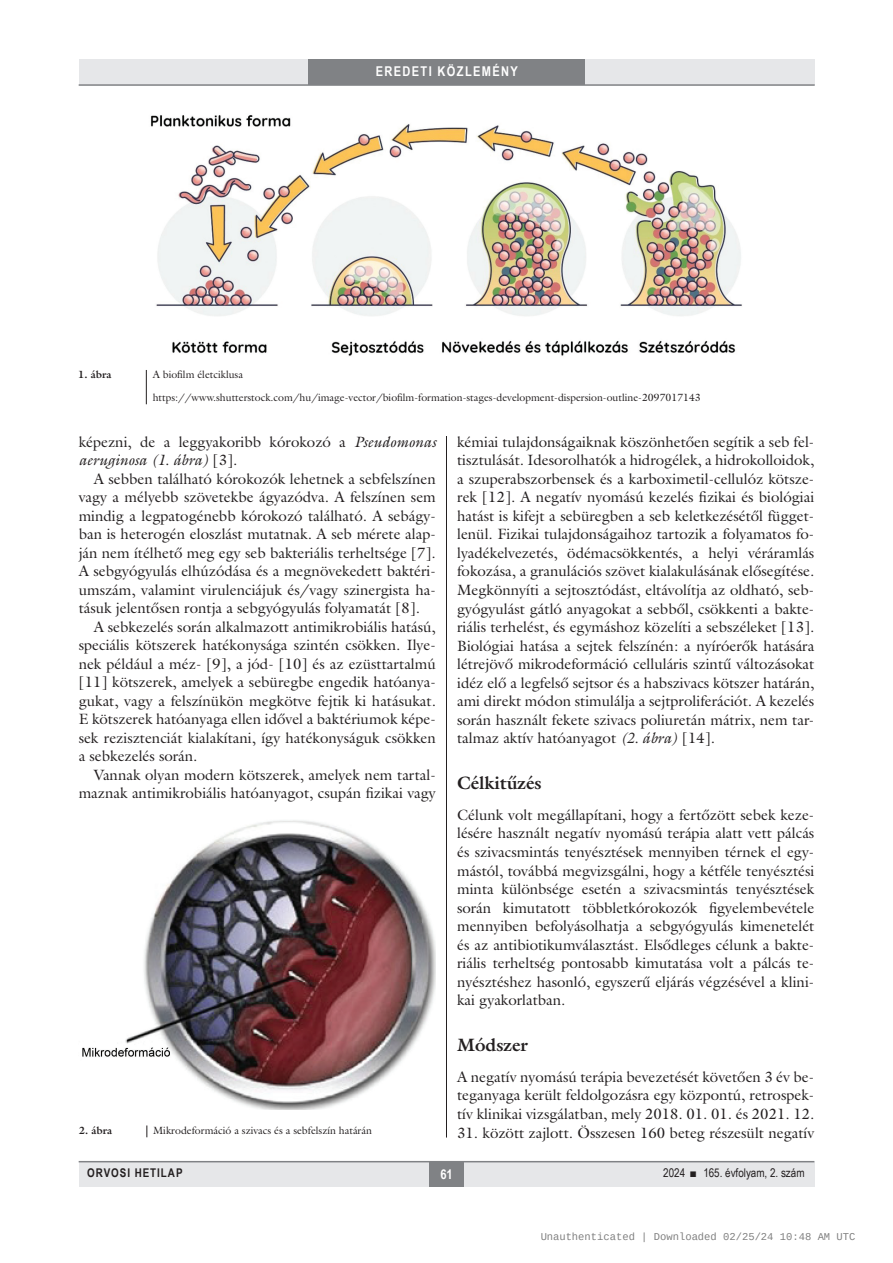
<style>
.page{position:relative;width:893px;height:1263px;background:#fff}
.page>*{position:absolute;margin:0;border:0;box-sizing:border-box;transform-origin:0 0}
.alcimbold{font:700 18px "Galliard Reg";color:#231f20}
.Body_Text{font:15px/18.5px "Galliard Reg";color:#231f20}
.Body_tompa{font:15px/18.6px "Galliard Reg";color:#231f20}
.rovatcim_jo{font:700 13.5px "Arial Narrow";letter-spacing:.1em;color:#fff}
.oldalszam{font:700 13.5px "Arial Narrow";color:#fff}
.pagina{font:12px "Arial Narrow";color:#231f20}
.pagina-2{font:700 12px "Arial Narrow";letter-spacing:.08em;color:#231f20}
.kepalairas2{font:10.5px "Galliard Reg";color:#231f20}
.t1{font:10.5px "Liberation Mono";color:rgb(0 0 0/.5)}
.kepalairas1{font:700 10.5px "Galliard Reg";color:#231f20}
.s1{font-style:italic}
</style>
<div class="page">
<div style="left:79px;top:1161px;width:735px;height:25px;background:#e6e7e9"></div>
<div style="left:429px;top:1161px;width:34px;height:25px;background:#808285"></div>
<hr style="left:79px;top:1161px;width:735px;height:1px;background:#808285">
<div style="left:79px;top:60px;width:735px;height:25px;background:#e6e7e9"></div>
<div style="left:308px;top:60px;width:277px;height:25px;background:#808285"></div>
<hr style="left:79px;top:84px;width:736px;height:2px;background:#808285">
<hr style="left:446px;top:111px;width:1px;height:1026px;background:#231f20">
<img style="left:151px;top:112px;width:591px;height:251px">
<hr style="left:146px;top:370px;width:1px;height:34px;background:#231f20">
<svg style="left:146px;top:1125px;width:1px;height:12px"></svg>
<img style="left:82px;top:820px;width:354px;height:289px">
<p class="rovatcim_jo" style="left:376px;top:61px;width:144px">EREDETI KÖZLEMÉNY</p>
<p class="kepalairas1" style="left:78px;top:368px;width:35px">1. ábra</p>
<p class="kepalairas2" style="left:153px;top:368px;width:92px">A biofilm életciklusa</p>
<p class="kepalairas2" style="left:153px;top:391px;width:550px">https://www.shutterstock.com/hu/image-vector/biofilm-formation-stages-development-dispersion-outline-2097017143</p>
<p class="Body_Text" style="left:79px;top:432px;width:359px">képezni, de a leggyakoribb kórokozó a <span class="s1">Pseudomonas aeruginosa (1. ábra)</span> [3].</p>
<p class="Body_Text" style="left:79px;top:469px;width:359px;text-align:justify;text-indent:15px">A sebben található kórokozók lehetnek a sebfelszínen vagy a mélyebb szövetekbe ágyazódva. A felszínen sem mindig a legpatogénebb kórokozó található. A sebágy&shy;ban is heterogén eloszlást mutatnak. A seb mérete alap&shy;ján nem ítélhető meg egy seb bakteriális terheltsége [7].<br>A sebgyógyulás elhúzódása és a megnövekedett baktéri&shy;umszám, valamint virulenciájuk és/vagy szinergista ha&shy;tásuk jelentősen rontja a sebgyógyulás folyamatát [8].</p>
<p class="Body_Text" style="left:79px;top:617px;width:359px;text-align:justify;text-indent:15px">A sebkezelés során alkalmazott antimikrobiális hatású, speciális kötszerek hatékonysága szintén csökken. Ilye&shy;nek például a méz- [9], a jód- [10] és az ezüsttartalmú [11] kötszerek, amelyek a sebüregbe engedik hatóanya&shy;gukat, vagy a felszínükön megkötve fejtik ki hatásukat.<br>E kötszerek hatóanyaga ellen idővel a baktériumok képe&shy;sek rezisztenciát kialakítani, így hatékonyságuk csökken a sebkezelés során.</p>
<p class="Body_Text" style="left:79px;top:765px;width:359px;text-align:right">Vannak olyan modern kötszerek, amelyek nem tartal&shy;maznak antimikrobiális hatóanyagot, csupán fizikai vagy</p>
<p class="kepalairas1" style="left:79px;top:1123px;width:35px">2. ábra</p>
<p class="kepalairas2" style="left:153px;top:1124px;width:220px">Mikrodeformáció a szivacs és a sebfelszín határán</p>
<p class="Body_Text" style="left:457px;top:432px;width:359px">kémiai tulajdonságaiknak köszönhetően segítik a seb fel&shy;tisztulását. Idesorolhatók a hidrogélek, a hidrokolloidok, a szuperabszorbensek és a karboximetil-cellulóz kötsze&shy;rek [12]. A negatív nyomású kezelés fizikai és biológiai hatást is kifejt a sebüregben a seb keletkezésétől függet&shy;lenül. Fizikai tulajdonságaihoz tartozik a folyamatos fo&shy;lyadékelvezetés, ödémacsökkentés, a helyi véráramlás fokozása, a granulációs szövet kialakulásának elősegítése.<br>Megkönnyíti a sejtosztódást, eltávolítja az oldható, seb&shy;gyógyulást gátló anyagokat a sebből, csökkenti a bakte&shy;riális terhelést, és egymáshoz közelíti a sebszéleket [13].<br>Biológiai hatása a sejtek felszínén: a nyíróerők hatására létrejövő mikrodeformáció celluláris szintű változásokat idéz elő a legfelső sejtsor és a habszivacs kötszer határán, ami direkt módon stimulálja a sejtproliferációt. A kezelés során használt fekete szivacs poliuretán mátrix, nem tar&shy;talmaz aktív hatóanyagot <span class="s1">(2. ábra)</span> [14].</p>
<p class="alcimbold" style="left:457px;top:771px;width:86px">Célkitűzés</p>
<p class="Body_tompa" style="left:457px;top:805px;width:359px">Célunk volt megállapítani, hogy a fertőzött sebek keze&shy;lésére használt negatív nyomású terápia alatt vett pálcás és szivacsmintás tenyésztések mennyiben térnek el egy&shy;mástól, továbbá megvizsgálni, hogy a kétféle tenyésztési minta különbsége esetén a szivacsmintás tenyésztések során kimutatott többletkórokozók figyelembevétele mennyiben befolyásolhatja a sebgyógyulás kimenetelét és az antibiotikumválasztást. Elsődleges célunk a bakte&shy;riális terheltség pontosabb kimutatása volt a pálcás te&shy;nyésztéshez hasonló, egyszerű eljárás végzésével a klini&shy;kai gyakorlatban.</p>
<p class="alcimbold" style="left:457px;top:1033px;width:72px">Módszer</p>
<p class="Body_tompa" style="left:457px;top:1067px;width:359px;text-align:justify">A negatív nyomású terápia bevezetését követően 3 év be&shy;teganyaga került feldolgozásra egy központú, retrospek&shy;tív klinikai vizsgálatban, mely 2018. 01. 01. és 2021. 12.</p>
<p class="Body_tompa" style="left:457px;top:1123px;width:359px">31. között zajlott. Összesen 160 beteg részesült negatív</p>
<p class="pagina-2" style="left:87px;top:1164px;width:97px">ORVOSI HETILAP</p>
<p class="oldalszam" style="left:440px;top:1163px;width:14px">61</p>
<p class="pagina" style="left:663px;top:1164px;width:143px">2024 ■ 165. évfolyam, 2. szám</p>
<p class="t1" style="left:540px;top:1232px;width:316px">Unauthenticated | Downloaded 02/25/24 10:48 AM UTC</p>
</div>
